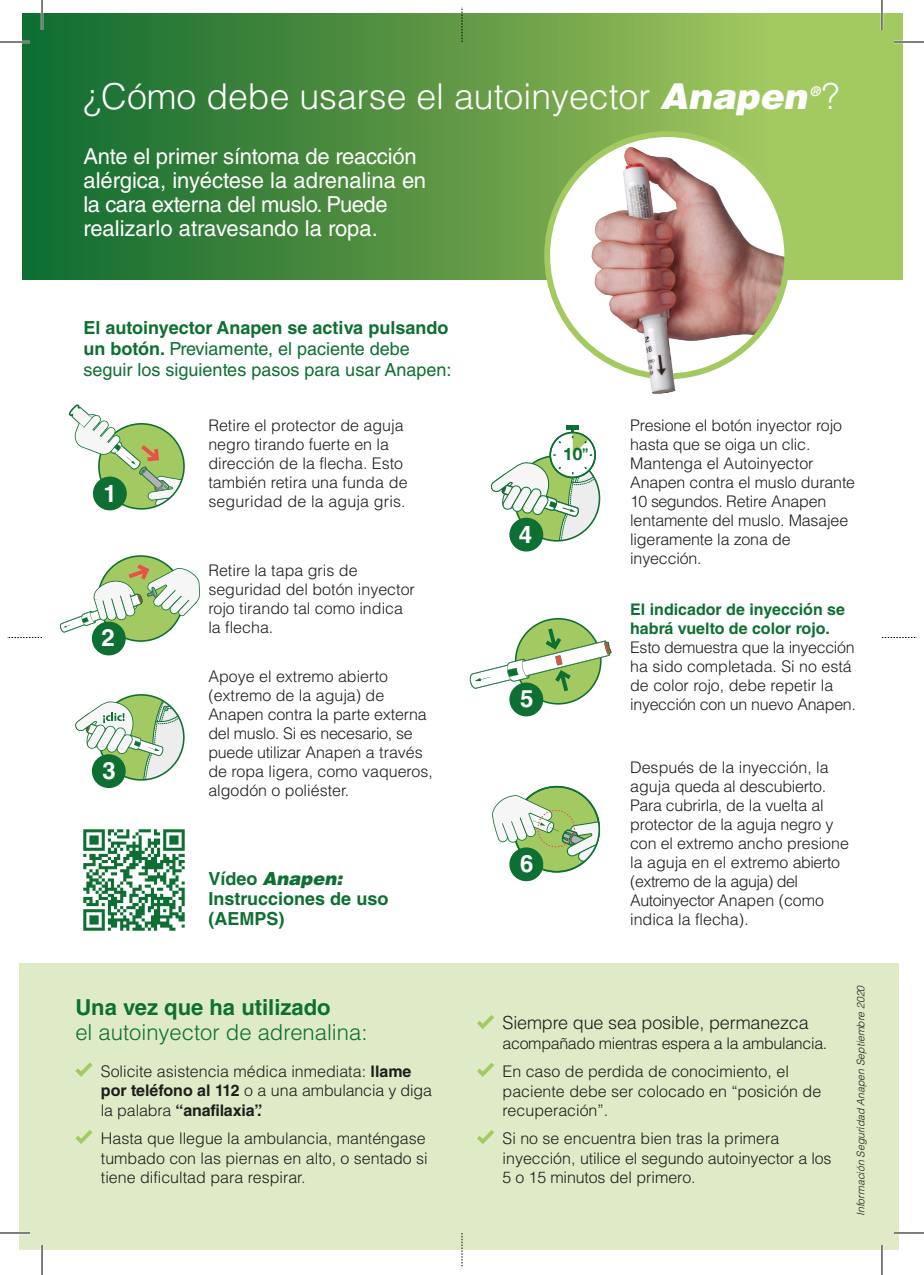
<style>
.page{position:relative;width:924px;height:1275px;background:#fff}
.page>*{position:absolute;margin:0;border:0;box-sizing:border-box;transform-origin:0 0}
.TÍTULO_AEMPS_2_FT{font:300 35.6px "Helvetica LT Std";color:#fff}
.TÍTULO_AEMPS_2_FT-2{font:700 24px "Helvetica LT Std";color:#fff}
.TÍTULO_AEMPS_2_FT-3{font:22px/24px "Helvetica LT Std";letter-spacing:-.01em;color:#fff}
.TÍTULO_AEMPS_2_FT-4{font:300 22px/25px "Helvetica LT Std";color:#0e6f32}
.TÍTULO_AEMPS_2_FT-5{font:18px/21px "Helvetica LT Std";color:#0e6f32}
.TÍTULO_AEMPS_2_FT-6{font:700 18px/20px "Helvetica LT Std";color:#0e6f32}
.TÍTULO_AEMPS_2_FT-7{font:300 18px "Helvetica LT Std";letter-spacing:-.01em;color:#1d1d1b}
.t1{font:700 17.2px "Helvetica Neue";color:#0e6f32}
.TÍTULO_AEMPS_2_FT-8{font:300 16px/19px "Helvetica LT Std";color:#1d1d1b}
.TÍTULO_AEMPS_2_FT-9{font:300 16px/19px "Helvetica LT Std";letter-spacing:-.02em;color:#1d1d1b}
.t2{font:700 13.8px "Helvetica Neue";color:#fff}
.TÍTULO_AEMPS_2_FT-10{font:italic 900 13.2px "Helvetica LT Std";color:#fff}
.Default{font:italic 300 10.4px "Helvetica LT Std";color:#1d1d1b}
.s1{font-weight:900;font-style:italic}
.s2{font-weight:700}
.s3{font-size:13.4px}
.s4{font-weight:700;color:#0e6f32}
</style>
<div class="page">
<div style="left:19px;top:963px;width:879px;height:287px;background:#deebc6"></div>
<svg style="left:23px;top:14px;width:878px;height:265px;background:#5a9746"></svg>
<img style="left:707px;top:136px;width:79px;height:237px">
<img style="left:526px;top:136px;width:181px;height:258px">
<svg style="left:75px;top:1062px;width:18px;height:15px"></svg>
<svg style="left:75px;top:1130px;width:18px;height:14px"></svg>
<svg style="left:477px;top:1015px;width:17px;height:14px"></svg>
<svg style="left:477px;top:1062px;width:17px;height:15px"></svg>
<svg style="left:477px;top:1130px;width:17px;height:14px"></svg>
<svg style="left:69px;top:404px;width:115px;height:105px"></svg>
<svg style="left:60px;top:555px;width:140px;height:87px"></svg>
<svg style="left:75px;top:700px;width:109px;height:80px"></svg>
<div style="left:566px;top:425px;width:12px;height:5px;background:#0e6f32"></div>
<svg style="left:491px;top:429px;width:108px;height:112px"></svg>
<div style="left:549px;top:432px;width:46px;height:46px;border:2px solid #0e6f32;border-radius:50%"></div>
<svg style="left:492px;top:786px;width:107px;height:87px"></svg>
<div style="left:515px;top:619px;width:85px;height:85px;background:#a3ca62;border-radius:50%"></div>
<svg style="left:469px;top:628px;width:142px;height:63px"></svg>
<div style="left:94px;top:477px;width:32px;height:32px;background:#0e6f32;border-radius:50%"></div>
<div style="left:93px;top:476px;width:34px;height:34px;border:2px solid #0e6f32;border-radius:50%"></div>
<div style="left:93px;top:622px;width:32px;height:32px;background:#0e6f32;border-radius:50%"></div>
<div style="left:92px;top:621px;width:34px;height:34px;border:2px solid #0e6f32;border-radius:50%"></div>
<div style="left:93px;top:755px;width:32px;height:32px;background:#0e6f32;border-radius:50%"></div>
<div style="left:92px;top:754px;width:34px;height:34px;border:2px solid #0e6f32;border-radius:50%"></div>
<div style="left:510px;top:683px;width:32px;height:32px;background:#0e6f32;border-radius:50%"></div>
<div style="left:509px;top:682px;width:34px;height:34px;border:2px solid #0e6f32;border-radius:50%"></div>
<div style="left:510px;top:518px;width:32px;height:33px;background:#0e6f32;border-radius:50%"></div>
<div style="left:509px;top:518px;width:34px;height:33px;border:2px solid #0e6f32;border-radius:50%"></div>
<div style="left:510px;top:848px;width:32px;height:32px;background:#0e6f32;border-radius:50%"></div>
<div style="left:509px;top:847px;width:34px;height:34px;border:2px solid #0e6f32;border-radius:50%"></div>
<svg style="left:461px;top:1233px;width:1px;height:34px"></svg>
<svg style="left:461px;top:8px;width:1px;height:34px"></svg>
<svg style="left:8px;top:637px;width:34px;height:1px"></svg>
<svg style="left:881px;top:637px;width:34px;height:1px"></svg>
<img style="left:83px;top:829px;width:102px;height:102px">
<hr style="left:0;top:41px;width:30px;height:2px;background:#fff">
<hr style="left:893px;top:41px;width:30px;height:2px;background:#fff">
<hr style="left:0;top:1231px;width:30px;height:3px;background:#fff">
<hr style="left:893px;top:1231px;width:30px;height:3px;background:#fff">
<hr style="left:41px;top:0;width:2px;height:30px;background:#fff">
<hr style="left:41px;top:1245px;width:2px;height:30px;background:#fff">
<hr style="left:880px;top:0;width:2px;height:30px;background:#fff">
<hr style="left:880px;top:1245px;width:2px;height:30px;background:#fff">
<hr style="left:0;top:42px;width:30px;height:1px;background:#000">
<hr style="left:893px;top:42px;width:30px;height:1px;background:#000">
<hr style="left:0;top:1232px;width:30px;height:1px;background:#000">
<hr style="left:893px;top:1232px;width:30px;height:1px;background:#000">
<hr style="left:42px;top:0;width:1px;height:30px;background:#000">
<hr style="left:42px;top:1245px;width:1px;height:30px;background:#000">
<hr style="left:881px;top:0;width:1px;height:30px;background:#000">
<hr style="left:881px;top:1245px;width:1px;height:30px;background:#000">
<p class="TÍTULO_AEMPS_2_FT" style="left:83px;top:74px;width:756px">¿Cómo debe usarse el autoinyector <span class="s1">Anapen</span> ?</p>
<p class="TÍTULO_AEMPS_2_FT-10" style="left:809px;top:83px;width:12px">®</p>
<p class="TÍTULO_AEMPS_2_FT-3" style="left:83px;top:145px;width:344px">Ante el primer síntoma de reacción alérgica, inyéctese la adrenalina en la cara externa del muslo. Puede realizarlo atravesando la ropa.</p>
<p class="TÍTULO_AEMPS_2_FT-5" style="left:83px;top:317px;width:369px"><span class="s2">El autoinyector Anapen se activa pulsando un botón.</span> Previamente, el paciente debe seguir los siguientes pasos para usar Anapen:</p>
<p class="TÍTULO_AEMPS_2_FT-2" style="left:103px;top:479px;width:15px">1</p>
<p class="t2" style="left:104px;top:489px;width:9px">1</p>
<p class="t2" style="left:104px;top:621px;width:9px">2</p>
<p class="TÍTULO_AEMPS_2_FT-2" style="left:101px;top:623px;width:15px">2</p>
<p class="TÍTULO_AEMPS_2_FT-2" style="left:102px;top:756px;width:15px">3</p>
<p class="t2" style="left:105px;top:760px;width:9px">3</p>
<p class="TÍTULO_AEMPS_2_FT-8" style="left:208px;top:415px;width:201px">Retire el protector de aguja negro tirando fuerte en la dirección de la flecha. Esto también retira una funda de seguridad de la aguja gris.</p>
<p class="TÍTULO_AEMPS_2_FT-8" style="left:208px;top:561px;width:208px">Retire la tapa gris de seguridad del botón inyector rojo tirando tal como indica la flecha.</p>
<p class="TÍTULO_AEMPS_2_FT-8" style="left:208px;top:666px;width:226px">Apoye el extremo abierto (extremo de la aguja) de<br>Anapen contra la parte externa del muslo. Si es necesario, se puede utilizar Anapen a través de ropa ligera, como vaqueros, algodón o poliéster.</p>
<p class="TÍTULO_AEMPS_2_FT-6" style="left:208px;top:869px;width:181px">Vídeo <span class="s1">Anapen:<br></span>Instrucciones de uso (AEMPS)</p>
<p class="TÍTULO_AEMPS_2_FT-4" style="left:75px;top:994px;width:293px"><span class="s2">Una vez que ha utilizado<br></span>el autoinyector de adrenalina:</p>
<p class="TÍTULO_AEMPS_2_FT-8" style="left:101px;top:1061px;width:332px;line-height:19.6px">Solicite asistencia médica inmediata: <span class="s2">llame por teléfono al 112</span> o a una ambulancia y diga la palabra <span class="s2">“anafilaxia”.</span></p>
<p class="TÍTULO_AEMPS_2_FT-8" style="left:101px;top:1128px;width:328px">Hasta que llegue la ambulancia, manténgase tumbado con las piernas en alto, o sentado si tiene dificultad para respirar.</p>
<p class="TÍTULO_AEMPS_2_FT-2" style="left:518px;top:519px;width:15px">4</p>
<p class="t2" style="left:524px;top:519px;width:9px">4</p>
<p class="t1" style="left:563px;top:440px;width:27px">10<span class="s3">”</span></p>
<p class="t2" style="left:521px;top:683px;width:9px">5</p>
<p class="TÍTULO_AEMPS_2_FT-2" style="left:520px;top:684px;width:15px">5</p>
<p class="TÍTULO_AEMPS_2_FT-2" style="left:520px;top:849px;width:15px">6</p>
<p class="t2" style="left:519px;top:851px;width:9px">6</p>
<p class="TÍTULO_AEMPS_2_FT-8" style="left:630px;top:415px;width:226px">Presione el botón inyector rojo hasta que se oiga un clic.<br>Mantenga el Autoinyector<br>Anapen contra el muslo durante<br>10 segundos. Retire Anapen lentamente del muslo. Masajee ligeramente la zona de inyección.</p>
<p class="TÍTULO_AEMPS_2_FT-9" style="left:630px;top:599px;width:227px"><span class="s4">El indicador de inyección se habrá vuelto de color rojo.<br></span>Esto demuestra que la inyección ha sido completada. Si no está de color rojo, debe repetir la inyección con un nuevo Anapen.</p>
<p class="TÍTULO_AEMPS_2_FT-8" style="left:630px;top:757px;width:220px">Después de la inyección, la aguja queda al descubierto.<br>Para cubrirla, de la vuelta al protector de la aguja negro y con el extremo ancho presione la aguja en el extremo abierto (extremo de la aguja) del<br>Autoinyector Anapen (como indica la flecha).</p>
<p class="TÍTULO_AEMPS_2_FT-7" style="left:502px;top:1011px;width:307px">Siempre que sea posible, permanezca</p>
<p class="TÍTULO_AEMPS_2_FT-9" style="left:502px;top:1033px;width:326px">acompañado mientras espera a la ambulancia.</p>
<p class="TÍTULO_AEMPS_2_FT-8" style="left:502px;top:1061px;width:320px;line-height:19.6px">En caso de perdida de conocimiento, el paciente debe ser colocado en “posición de recuperación”.</p>
<p class="TÍTULO_AEMPS_2_FT-8" style="left:502px;top:1128px;width:330px;line-height:19.6px">Si no se encuentra bien tras la primera inyección, utilice el segundo autoinyector a los<br>5 o 15 minutos del primero.</p>
<p class="Default" style="left:854px;top:1216px;width:233px;rotate:-90deg">Información Seguridad Anapen Septiembre 2020</p>
</div>
